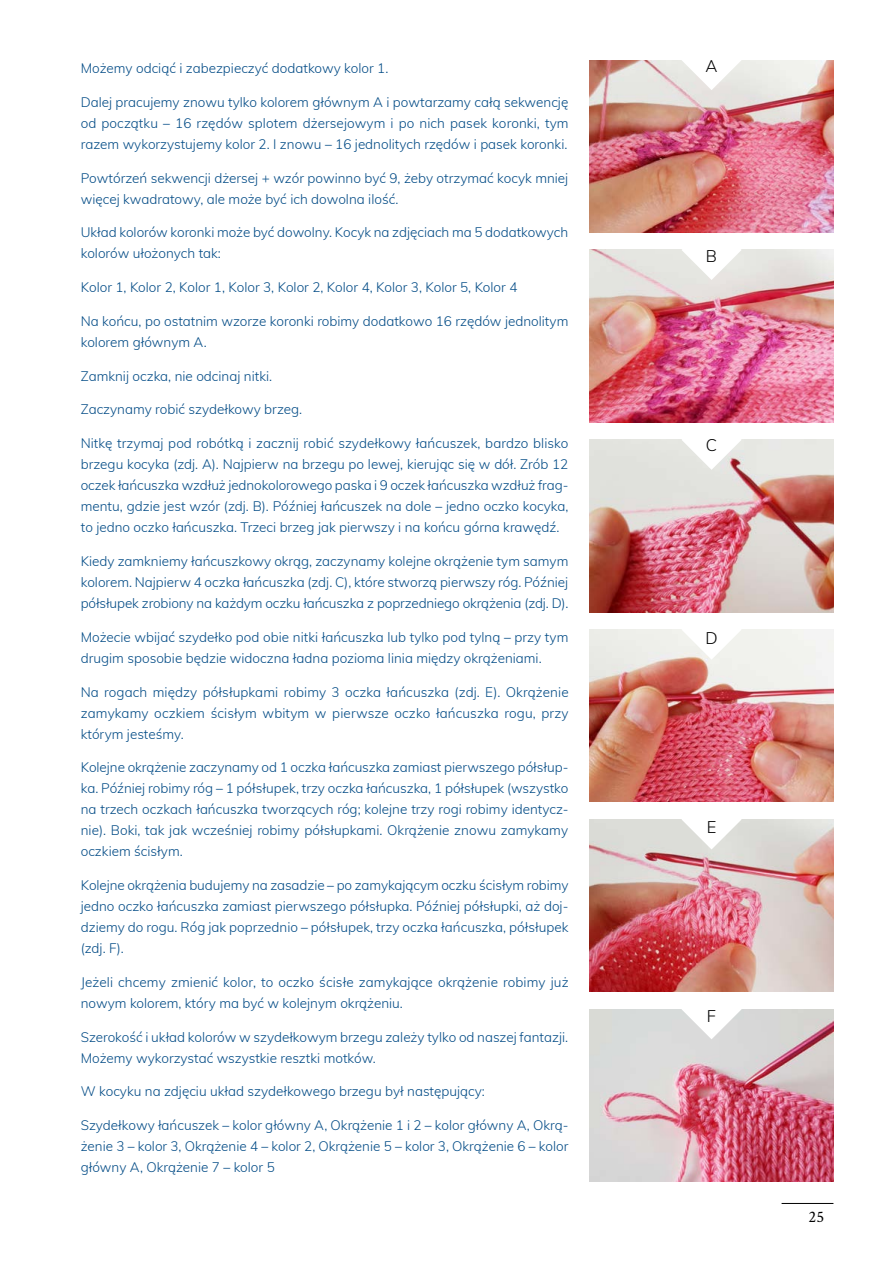
<style>
.page{position:relative;width:893px;height:1263px;background:#fff}
.page>*{position:absolute;margin:0;border:0;box-sizing:border-box;transform-origin:0 0}
.t1{font:300 16.5px "Muli";color:#000}
.t2{font:16.5px "Crimson Text";color:#000}
.t3{font:300 13.5px/21px "Muli";color:#004a85;text-align:justify}
</style>
<div class="page">
<hr style="left:782px;top:1203px;width:51px;height:1px;background:#000">
<img style="left:590px;top:1009px;width:243px;height:172px">
<svg style="left:681px;top:1009px;width:61px;height:30px"></svg>
<img style="left:590px;top:819px;width:243px;height:173px">
<svg style="left:681px;top:819px;width:61px;height:30px"></svg>
<img style="left:590px;top:630px;width:243px;height:172px">
<svg style="left:681px;top:612px;width:61px;height:48px"></svg>
<img style="left:590px;top:440px;width:243px;height:172px">
<svg style="left:681px;top:422px;width:61px;height:48px"></svg>
<img style="left:590px;top:250px;width:243px;height:172px">
<svg style="left:681px;top:232px;width:61px;height:48px"></svg>
<img style="left:590px;top:60px;width:243px;height:172px">
<svg style="left:681px;top:60px;width:61px;height:30px"></svg>
<p class="t3" style="left:81px;top:57px;width:309px">Możemy odciąć i zabezpieczyć dodatkowy kolor 1.</p>
<p class="t3" style="left:81px;top:91px;width:489px">Dalej pracujemy znowu tylko kolorem głównym A i powtarzamy całą sekwencję od początku – 16 rzędów splotem dżersejowym i po nich pasek koronki, tym razem wykorzystujemy kolor 2. I znowu – 16 jednolitych rzędów i pasek koronki.</p>
<p class="t3" style="left:81px;top:167px;width:489px">Powtórzeń sekwencji dżersej + wzór powinno być 9, żeby otrzymać kocyk mniej więcej kwadratowy, ale może być ich dowolna ilość.</p>
<p class="t3" style="left:81px;top:221px;width:489px">Układ kolorów koronki może być dowolny. Kocyk na zdjęciach ma 5 dodatkowych kolorów ułożonych tak:</p>
<p class="t3" style="left:81px;top:276px;width:438px">Kolor 1, Kolor 2, Kolor 1, Kolor 3, Kolor 2, Kolor 4, Kolor 3, Kolor 5, Kolor 4</p>
<p class="t3" style="left:81px;top:310px;width:489px">Na końcu, po ostatnim wzorze koronki robimy dodatkowo 16 rzędów jednolitym kolorem głównym A.</p>
<p class="t3" style="left:81px;top:365px;width:193px">Zamknij oczka, nie odcinaj nitki.</p>
<p class="t3" style="left:81px;top:398px;width:223px">Zaczynamy robić szydełkowy brzeg.</p>
<p class="t3" style="left:81px;top:432px;width:489px">Nitkę trzymaj pod robótką i zacznij robić szydełkowy łańcuszek, bardzo blisko brzegu kocyka (zdj. A). Najpierw na brzegu po lewej, kierując się w dół. Zrób 12 oczek łańcuszka wzdłuż jednokolorowego paska i 9 oczek łańcuszka wzdłuż frag&shy;mentu, gdzie jest wzór (zdj. B). Później łańcuszek na dole – jedno oczko kocyka, to jedno oczko łańcuszka. Trzeci brzeg jak pierwszy i na końcu górna krawędź.</p>
<p class="t3" style="left:81px;top:550px;width:489px">Kiedy zamkniemy łańcuszkowy okrąg, zaczynamy kolejne okrążenie tym samym kolorem. Najpierw 4 oczka łańcuszka (zdj. C), które stworzą pierwszy róg. Później półsłupek zrobiony na każdym oczku łańcuszka z poprzedniego okrążenia (zdj. D).</p>
<p class="t3" style="left:81px;top:626px;width:489px">Możecie wbijać szydełko pod obie nitki łańcuszka lub tylko pod tylną – przy tym drugim sposobie będzie widoczna ładna pozioma linia między okrążeniami.</p>
<p class="t3" style="left:81px;top:680px;width:489px">Na rogach między półsłupkami robimy 3 oczka łańcuszka (zdj. E). Okrążenie zamykamy oczkiem ścisłym wbitym w pierwsze oczko łańcuszka rogu, przy którym jesteśmy.</p>
<p class="t3" style="left:81px;top:756px;width:489px">Kolejne okrążenie zaczynamy od 1 oczka łańcuszka zamiast pierwszego półsłup&shy;ka. Później robimy róg – 1 półsłupek, trzy oczka łańcuszka, 1 półsłupek (wszystko na trzech oczkach łańcuszka tworzących róg; kolejne trzy rogi robimy identycz&shy;nie). Boki, tak jak wcześniej robimy półsłupkami. Okrążenie znowu zamykamy oczkiem ścisłym.</p>
<p class="t3" style="left:81px;top:874px;width:489px">Kolejne okrążenia budujemy na zasadzie – po zamykającym oczku ścisłym robimy jedno oczko łańcuszka zamiast pierwszego półsłupka. Później półsłupki, aż doj&shy;dziemy do rogu. Róg jak poprzednio – półsłupek, trzy oczka łańcuszka, półsłupek (zdj. F).</p>
<p class="t3" style="left:81px;top:971px;width:489px">Jeżeli chcemy zmienić kolor, to oczko ścisłe zamykające okrążenie robimy już nowym kolorem, który ma być w kolejnym okrążeniu.</p>
<p class="t3" style="left:81px;top:1025px;width:489px">Szerokość i układ kolorów w szydełkowym brzegu zależy tylko od naszej fantazji.<br>Możemy wykorzystać wszystkie resztki motków.</p>
<p class="t3" style="left:81px;top:1080px;width:406px">W kocyku na zdjęciu układ szydełkowego brzegu był następujący:</p>
<p class="t3" style="left:81px;top:1114px;width:489px">Szydełkowy łańcuszek – kolor główny A, Okrążenie 1 i 2 – kolor główny A, Okrą&shy;żenie 3 – kolor 3, Okrążenie 4 – kolor 2, Okrążenie 5 – kolor 3, Okrążenie 6 – kolor główny A, Okrążenie 7 – kolor 5</p>
<p class="t1" style="left:705px;top:54px;width:13px">A</p>
<p class="t1" style="left:706px;top:244px;width:13px">B</p>
<p class="t1" style="left:706px;top:433px;width:13px">C</p>
<p class="t1" style="left:705px;top:626px;width:14px">D</p>
<p class="t1" style="left:707px;top:815px;width:11px">E</p>
<p class="t1" style="left:707px;top:1004px;width:11px">F</p>
<p class="t2" style="left:809px;top:1205px;width:17px">25</p>
</div>
